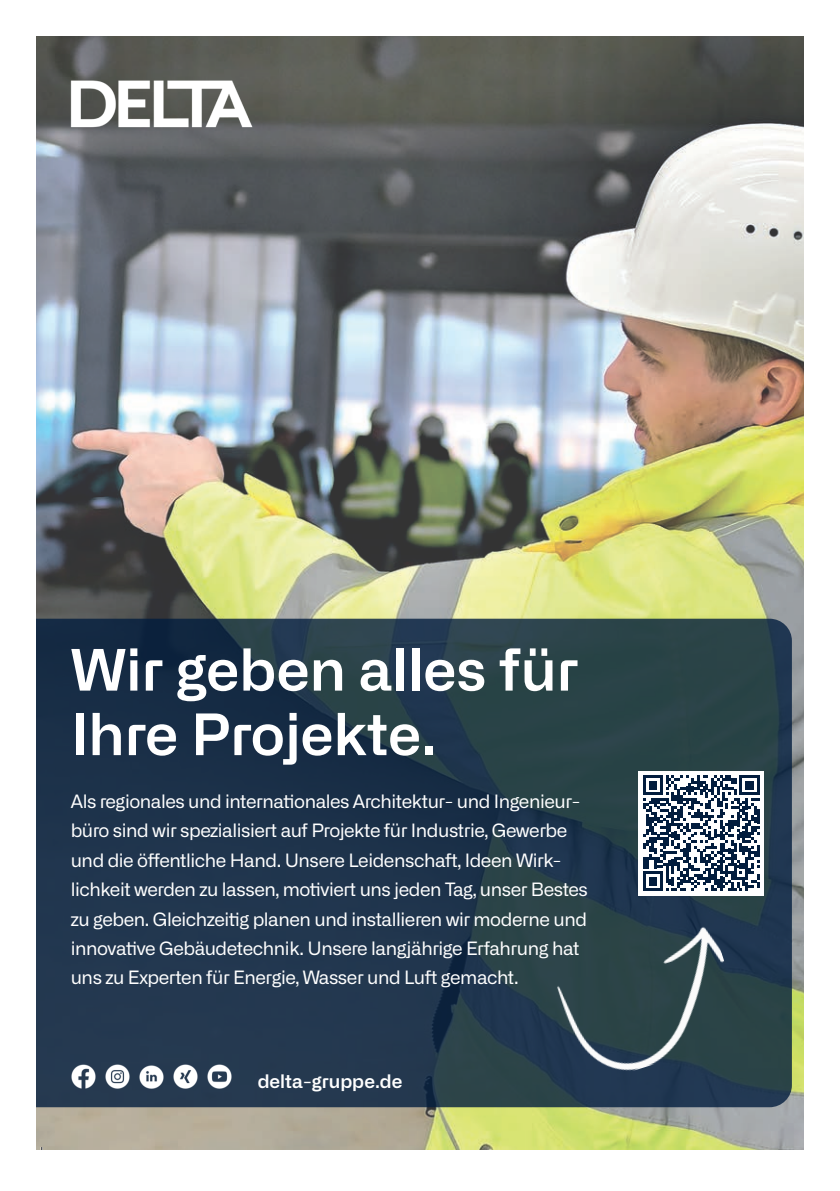
<style>
.page{position:relative;width:840px;height:1191px;background:#fff}
.page>*{position:absolute;margin:0;border:0;box-sizing:border-box;transform-origin:0 0}
.t1{font:600 57.2px/64.4px "Alliance No.2";color:#fff}
.t2{font:18.4px/29.4px "Alliance No.2";letter-spacing:-.025em;color:#fff}
.t3{font:600 18.4px "Alliance No.2";color:#fff}
</style>
<div class="page">
<img style="left:37px;top:37px;width:765px;height:1112px">
<img style="left:71px;top:80px;width:183px;height:49px">
<svg style="left:37px;top:618px;width:754px;height:489px;background:#22384a"></svg>
<img style="left:105px;top:1064px;width:25px;height:25px">
<img style="left:139px;top:1064px;width:25px;height:25px">
<img style="left:172px;top:1064px;width:26px;height:25px">
<img style="left:206px;top:1064px;width:26px;height:25px">
<img style="left:71px;top:1064px;width:25px;height:25px">
<div style="left:638px;top:771px;width:125px;height:124px;background:#fff"></div>
<svg style="left:643px;top:775px;width:116px;height:116px"></svg>
<img style="left:527px;top:903px;width:220px;height:187px">
<svg style="left:37px;top:37px;width:6px;height:3px"></svg>
<p class="t1" style="left:71px;top:637px;width:508px">Wir geben alles für<br>Ihre Projekte.</p>
<p class="t2" style="left:71px;top:786px;width:518px">Als regionales und internationales Architektur- und Ingenieur&shy;büro sind wir spezialisiert auf Projekte für Industrie, Gewerbe und die öffentliche Hand. Unsere Leidenschaft, Ideen Wirk&shy;lichkeit werden zu lassen, motiviert uns jeden Tag, unser Bestes zu geben. Gleichzeitig planen und installieren wir moderne und innovative Gebäudetechnik. Unsere langjährige Erfahrung hat uns zu Experten für Energie, Wasser und Luft gemacht.</p>
<p class="t3" style="left:257px;top:1069px;width:146px">delta-gruppe.de</p>
</div>
